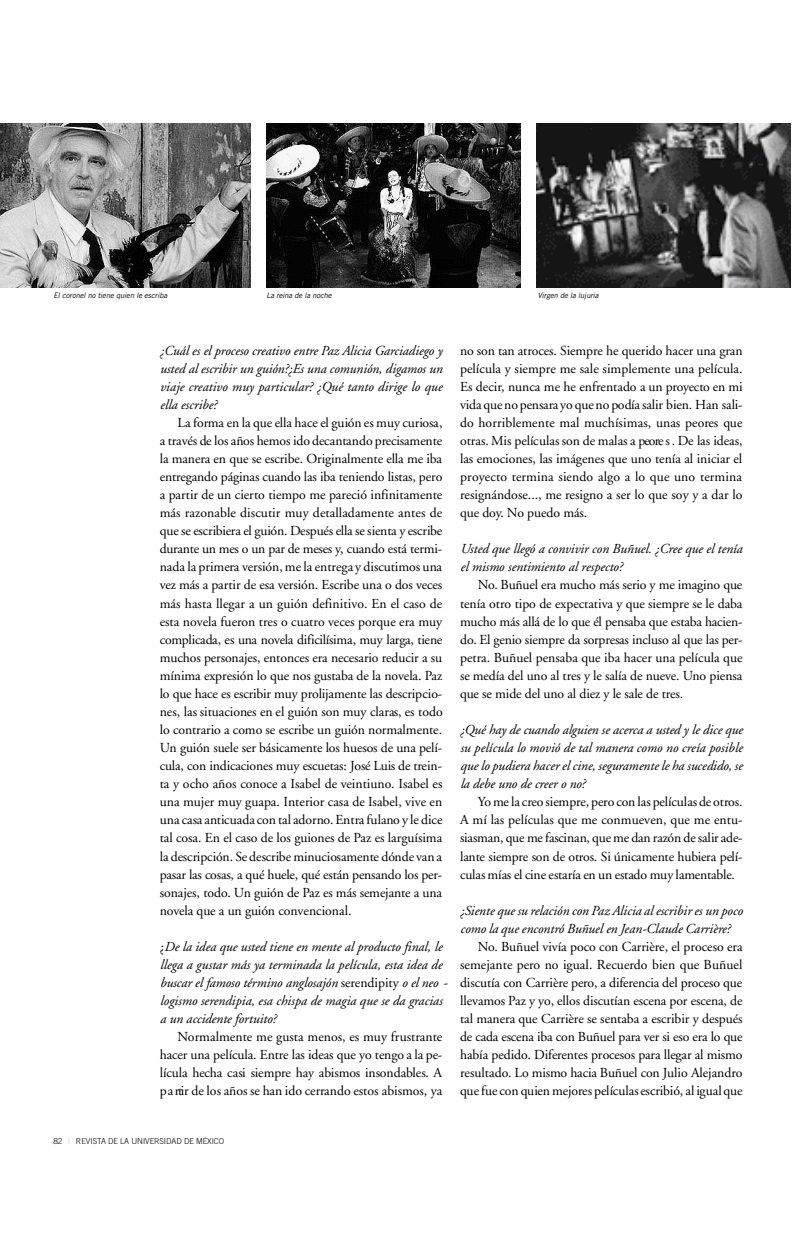
<style>
.page{position:relative;width:798px;height:1241px;background:#fff}
.page>*{position:absolute;margin:0;border:0;box-sizing:border-box;transform-origin:0 0}
.t1{font:13.75px/18px "Adobe Garamond";letter-spacing:-.005em;color:#000;text-align:justify}
.t2{font:italic 13.75px/18px "Adobe Garamond";letter-spacing:-.005em;color:#000}
.t3{font:300 8.12px "Trade Gothic";letter-spacing:-.01em;color:#000}
.t4{font:italic 7.5px "Trade Gothic";letter-spacing:-.01em;color:#000}
.s1{font-style:normal}
.s2{font-weight:400;color:#bfbfbf}
</style>
<div class="page">
<img style="left:0;top:123px;width:250px;height:165px">
<img style="left:266px;top:123px;width:254px;height:165px">
<img style="left:536px;top:123px;width:253px;height:165px">
<p class="t4" style="left:53px;top:292px;width:115px">El coronel no tiene quien le escriba</p>
<p class="t4" style="left:266px;top:292px;width:67px">La reina de la noche</p>
<p class="t4" style="left:537px;top:292px;width:62px">Virgen de la lujuria</p>
<p class="t2" style="left:160px;top:342px;width:284px;text-align:justify">¿Cuál es el proceso creativo entre Paz Alicia Garciadiego y usted al escribir un guión?¿Es una comunión, digamos un viaje creativo muy particular? ¿Qué tanto dirige lo que ella escribe?</p>
<p class="t1" style="left:160px;top:415px;width:284px;text-indent:18px">La forma en la que ella hace el guión es muy curiosa, a través de los años hemos ido decantando pre c isa m e n te la manera en que se escribe. Originalmente ella me iba entregando páginas cuando las iba teniendo listas, pero a partir de un cierto tiempo me pareció infinitamente más razonable discutir muy detalladamente antes de que se escribiera el guión. Después ella se sienta y escribe durante un mes o un par de meses y, cuando está termi&shy;nada la primera versión, me la entrega y discutimos una vez más a partir de esa versión. Escribe una o dos veces más hasta llegar a un guión definitivo. En el caso de esta novela fueron tres o cuatro veces porque era muy complicada, es una novela dificilísima, muy larga, tiene muchos personajes, entonces era necesario reducir a su mínima expresión lo que nos gustaba de la novela. Paz lo que hace es escribir muy prolijamente las descripc io&shy;nes, las situaciones en el guión son muy claras, es todo lo contrario a como se escribe un guión normalmente.<br>Un guión suele ser básicamente los huesos de una pelí&shy;cula, con indicaciones muy escuetas: José Luis de trein&shy;ta y ocho años conoce a Isabel de veintiuno. Isabel es una mujer muy guapa. Interior casa de Isabel, vive en una casa anticuada con tal adorno. Entra fulano y le dice tal cosa. En el caso de los guiones de Paz es larguísima la descripción. Se describeminuciosamente dónde van a pasar las cosas, a qué huele, qué están pensando los per&shy;sonajes, todo. Un guión de Paz es más semejante a una novela que a un guión convencional.</p>
<p class="t2" style="left:160px;top:938px;width:289px"><span class="s1">¿</span>De la idea que usted tiene en mente al producto final, le llega a gustar más ya terminada la película, esta idea de buscar el famoso término anglosajón <span class="s1">serendipity</span> o el neo - logismo serendipia, esa chispa de magia que se da gracias a un accidente fortuito?</p>
<p class="t1" style="left:160px;top:1029px;width:284px;text-indent:18px">Normalmente me gusta menos, es muy frustrante hacer una película. Entre las ideas que yo tengo a la pe&shy;lícula hecha casi siempre hay abismos insondables. A p a rtir de los años se han ido cerrando estos abismos, ya</p>
<p class="t1" style="left:460px;top:342px;width:284px">no son tan atroces. Siempre he querido hacer una gran película y siempre me sale simplemente una película.<br>Es decir, nunca me he enfrentado a un proyecto en mi vida quenopensara yo queno podía salir bien. Han sali&shy;do horriblemente mal muchísimas, unas peores que otras. Mis películas son de malas a peore s . De las ideas, las emociones, las imágenes que uno tenía al iniciar el proyecto termina siendo algo a lo que uno termina resignándose..., me resigno a ser lo que soy y a dar lo que doy. No puedo más.</p>
<p class="t2" style="left:460px;top:541px;width:284px">Usted que llegó a convivir con Buñuel. ¿Cree que el tenía el mismo sentimiento al respecto?</p>
<p class="t1" style="left:460px;top:577px;width:284px;text-indent:18px">No. Buñuel era mucho más serio y me imagino que tenía otro tipo de expectativa y que siempre se le daba mucho más allá de lo que él pensaba que estaba hacien&shy;do. El genio siempre da sorpresas incluso al que las per&shy;petra. Buñuel pensaba que iba hacer una película que se medía del uno al tres y le salía de nueve. Uno piensa que se mide del uno al diez y le sale de tres.</p>
<p class="t2" style="left:460px;top:721px;width:284px;text-align:justify">¿Qué hay de cuando alguien se acerca a usted y le dice que su película lo movió de tal manera como no creía posible que lo pudiera hacer el cine, seguramente le ha sucedido, se la debe uno de creer o no?</p>
<p class="t1" style="left:460px;top:794px;width:284px;text-indent:18px">Yome la creo siempre, pero con las películasde otro s.<br>A mí las películas que me conmueven, que me entu&shy;siasman, que mefascinan, queme dan razón desalir ade&shy;lante siempre son de otros. Si únicamente hubiera pelí&shy;culas mías el cine estaría en un estado muy lamentable.</p>
<p class="t2" style="left:460px;top:902px;width:284px">¿Siente que su relación con Paz Alicia al escribir es un poco como la que encontró Buñuel en Jean-Claude Ca rrière?</p>
<p class="t1" style="left:460px;top:938px;width:284px;text-indent:18px">No. Buñuel vivía poco con Carrière, el proceso era semejante pero no igual. Recuerdo bien que Buñuel discutía con Carrière pero, a diferencia del proceso que llevamos Paz y yo, ellos discutían escena por escena, de tal manera que Carrière se sentaba a escribir y después de cada escena iba con Buñuel para ver si eso era lo que había pedido. Diferentes procesos para llegar al mismo resultado. Lo mismo hacia Buñuel con Julio Alejandro que fue con quien mejores películasescribió, al igual que</p>
<p class="t3" style="left:53px;top:1137px;width:172px">82 <span class="s2">|</span> REVISTA DE LA UNIVERSIDAD DE MÉXICO</p>
</div>
